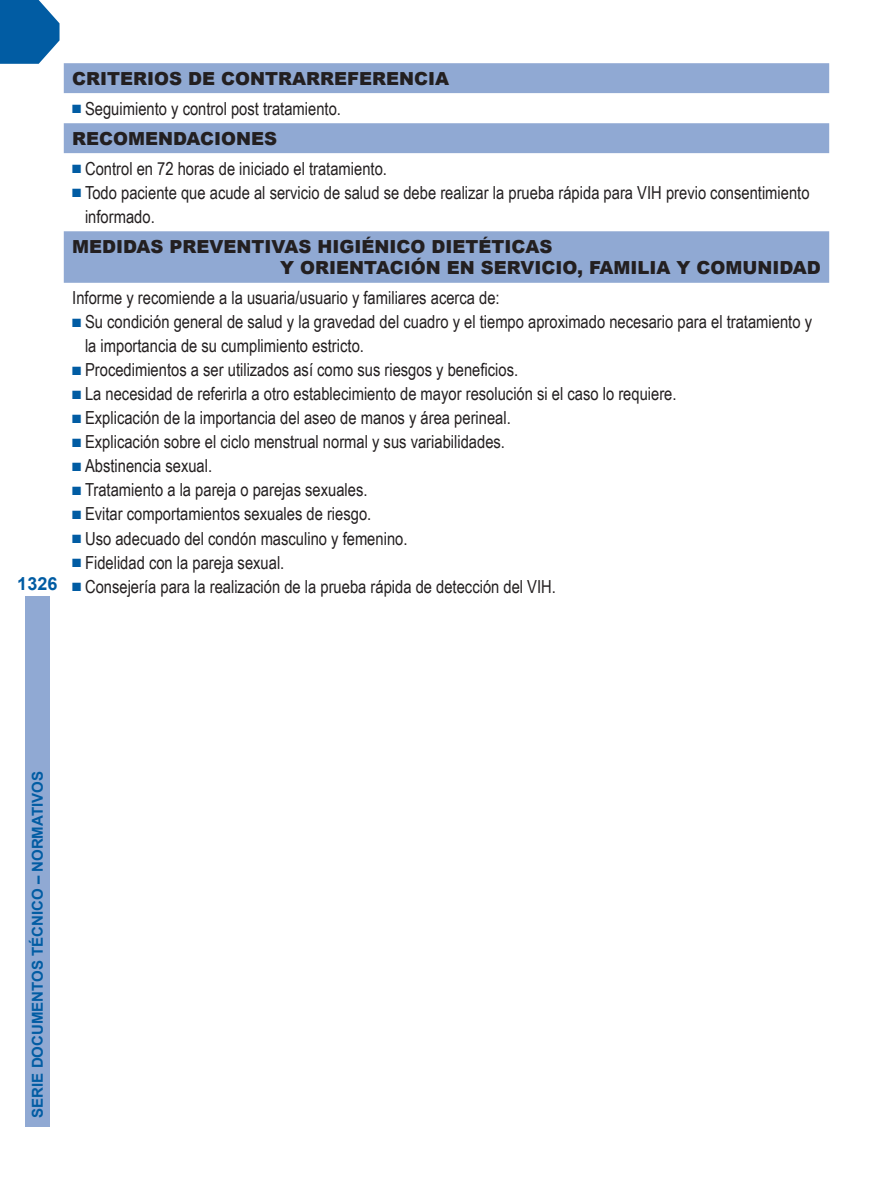
<style>
.page{position:relative;width:893px;height:1191px;background:#fff}
.page>*{position:absolute;margin:0;border:0;box-sizing:border-box;transform-origin:0 0}
.t1{font:18px/24px "Arial Narrow";color:#231f20}
.t2{font:900 18px/21.6px "Arial";color:#231f20}
.t3{font:700 18px "Arial";color:#015ca3}
.t4{font:700 15px "Arial";color:#015ca3}
.s1{color:#015ca3}
</style>
<div class="page">
<div style="left:25px;top:596px;width:24px;height:531px;background:#90a9d3"></div>
<svg style="left:0;top:0;width:60px;height:64px;background:#2372af"></svg>
<svg style="left:64px;top:63px;width:765px;height:220px"></svg>
<p class="t3" style="left:17px;top:571px;width:42px">1326</p>
<p class="t2" style="left:72px;top:67px;width:378px">CRITERIOS DE CONTRARREFERENCIA</p>
<p class="t1" style="left:72px;top:96px;width:270px"><span class="s1">■</span> Seguimiento y control post tratamiento.</p>
<p class="t2" style="left:72px;top:127px;width:206px">RECOMENDACIONES</p>
<p class="t1" style="left:72px;top:156px;width:316px"><span class="s1">■</span> Control en 72 horas de iniciado el tratamiento.</p>
<p class="t1" style="left:85px;top:180px;width:726px;text-indent:-13px"><span class="s1">■</span> Todo paciente que acude al servicio de salud se debe realizar la prueba rápida para VIH previo consentimiento informado.</p>
<p class="t2" style="left:280px;top:235px;width:542px;text-indent:-208px">MEDIDAS PREVENTIVAS HIGIÉNICO DIETÉTICAS<br>Y ORIENTACIÓN EN SERVICIO, FAMILIA Y COMUNIDAD</p>
<p class="t1" style="left:72px;top:285px;width:429px">Informe y recomiende a la usuaria/usuario y familiares acerca de:</p>
<p class="t1" style="left:85px;top:309px;width:728px;text-indent:-13px"><span class="s1">■</span> Su condición general de salud y la gravedad del cuadro y el tiempo aproximado necesario para el tratamiento y la importancia de su cumplimiento estricto.</p>
<p class="t1" style="left:72px;top:357px;width:447px"><span class="s1">■</span> Procedimientos a ser utilizados así como sus riesgos y beneficios.</p>
<p class="t1" style="left:72px;top:381px;width:606px"><span class="s1">■</span> La necesidad de referirla a otro establecimiento de mayor resolución si el caso lo requiere.</p>
<p class="t1" style="left:72px;top:405px;width:440px"><span class="s1">■</span> Explicación de la importancia del aseo de manos y área perineal.</p>
<p class="t1" style="left:72px;top:429px;width:434px"><span class="s1">■</span> Explicación sobre el ciclo menstrual normal y sus variabilidades.</p>
<p class="t1" style="left:72px;top:453px;width:141px"><span class="s1">■</span> Abstinencia sexual.</p>
<p class="t1" style="left:72px;top:477px;width:297px"><span class="s1">■</span> Tratamiento a la pareja o parejas sexuales.</p>
<p class="t1" style="left:72px;top:501px;width:301px"><span class="s1">■</span> Evitar comportamientos sexuales de riesgo.</p>
<p class="t1" style="left:72px;top:525px;width:337px"><span class="s1">■</span> Uso adecuado del condón masculino y femenino.</p>
<p class="t1" style="left:72px;top:549px;width:214px"><span class="s1">■</span> Fidelidad con la pareja sexual.</p>
<p class="t1" style="left:72px;top:573px;width:485px"><span class="s1">■</span> Consejería para la realización de la prueba rápida de detección del VIH.</p>
<p class="t4" style="left:27px;top:1117px;width:346px;rotate:-90deg">Serie Documentos Técnico – Normativos</p>
</div>
